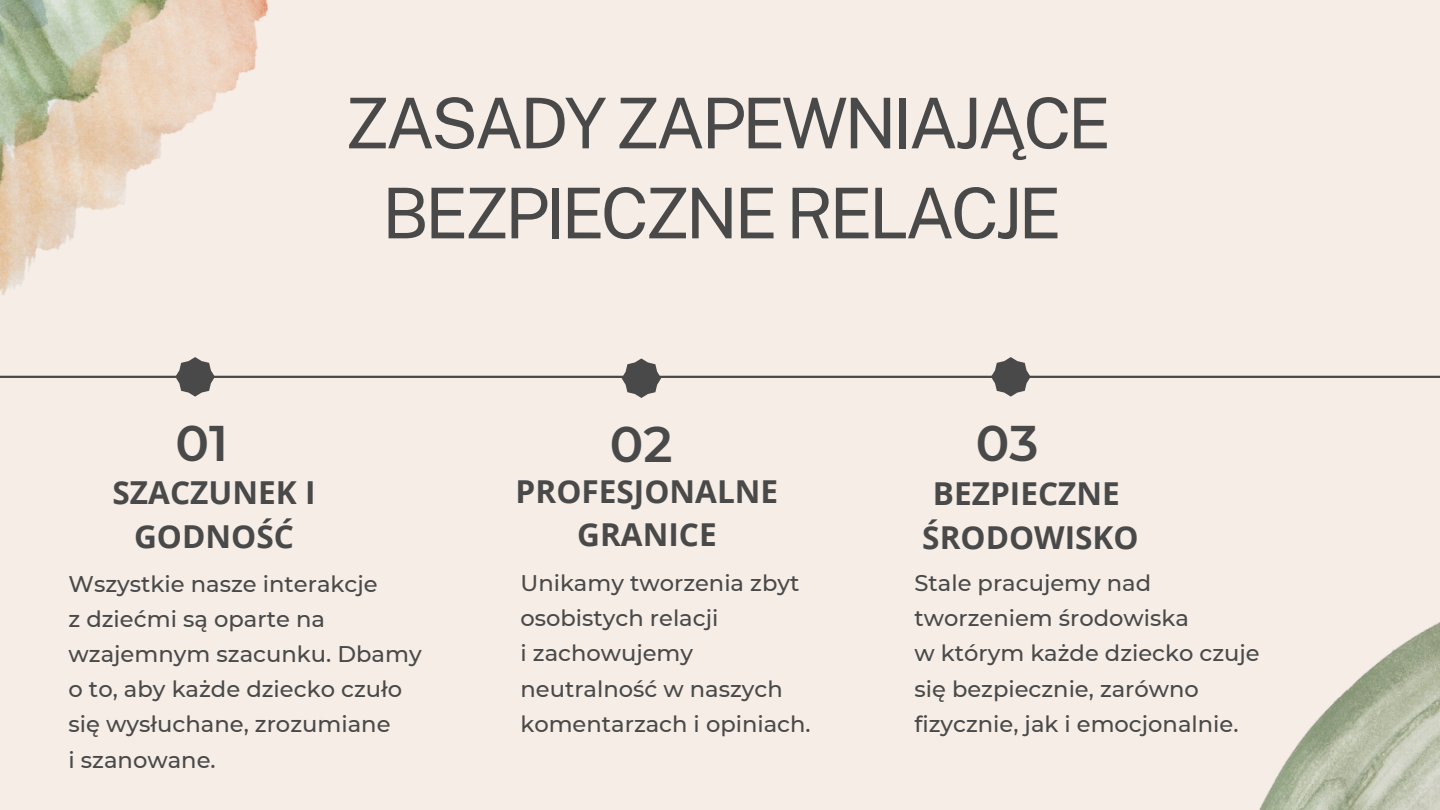
<style>
.page{position:relative;width:1440px;height:810px;background:#f5ede6}
.page>*{position:absolute;margin:0;border:0;box-sizing:border-box;transform-origin:0 0}
.t1{font:70px/90px "Public Sans";letter-spacing:-.055em;color:#494949;text-align:center}
.t2{font:600 50px "Montserrat";color:#494949}
.t3{font:700 31.6px/43.5px "Open Sans";color:#494949;text-align:center}
.t4{font:500 22.6px/35.2px "Montserrat";color:#494949}
</style>
<div class="page">
<hr style="left:0;top:376px;width:1440px;height:2px;background:#494949">
<svg style="left:622px;top:358px;width:39px;height:40px"></svg>
<svg style="left:175px;top:359px;width:40px;height:38px"></svg>
<svg style="left:991px;top:357px;width:40px;height:40px"></svg>
<img style="left:0;top:0;width:268px;height:359px">
<img style="left:1259px;top:622px;width:181px;height:188px">
<p class="t1" style="left:345px;top:78px;width:768px">ZASADY ZAPEWNIAJĄCE<br>BEZPIECZNE RELACJE</p>
<h2 class="t2" style="left:175px;top:413px;width:54px">01</h2>
<p class="t2" style="left:610px;top:413px;width:64px">02</p>
<p class="t2" style="left:976px;top:413px;width:64px">03</p>
<p class="t3" style="left:113px;top:469px;width:204px;line-height:44.2px">SZACZUNEK I<br>GODNOŚĆ</p>
<p class="t3" style="left:516px;top:469px;width:264px">PROFESJONALNE<br>GRANICE</p>
<p class="t3" style="left:922px;top:471px;width:218px">BEZPIECZNE<br>ŚRODOWISKO</p>
<h2 class="t4" style="left:69px;top:566px;width:311px">Wszystkie nasze interakcje</h2>
<p class="t4" style="left:69px;top:602px;width:355px">z dziećmi są oparte na wzajemnym szacunku. Dbamy o to, aby każde dziecko czuło się wysłuchane, zrozumiane</p>
<h2 class="t4" style="left:69px;top:742px;width:149px">i szanowane.</h2>
<p class="t4" style="left:521px;top:565px;width:280px">Unikamy tworzenia zbyt osobistych relacji</p>
<p class="t4" style="left:521px;top:636px;width:292px">i zachowujemy neutralność w naszych komentarzach i opiniach.</p>
<p class="t4" style="left:915px;top:565px;width:276px">Stale pracujemy nad tworzeniem środowiska</p>
<p class="t4" style="left:915px;top:636px;width:347px">w którym każde dziecko czuje się bezpiecznie, zarówno fizycznie, jak i emocjonalnie.</p>
</div>
